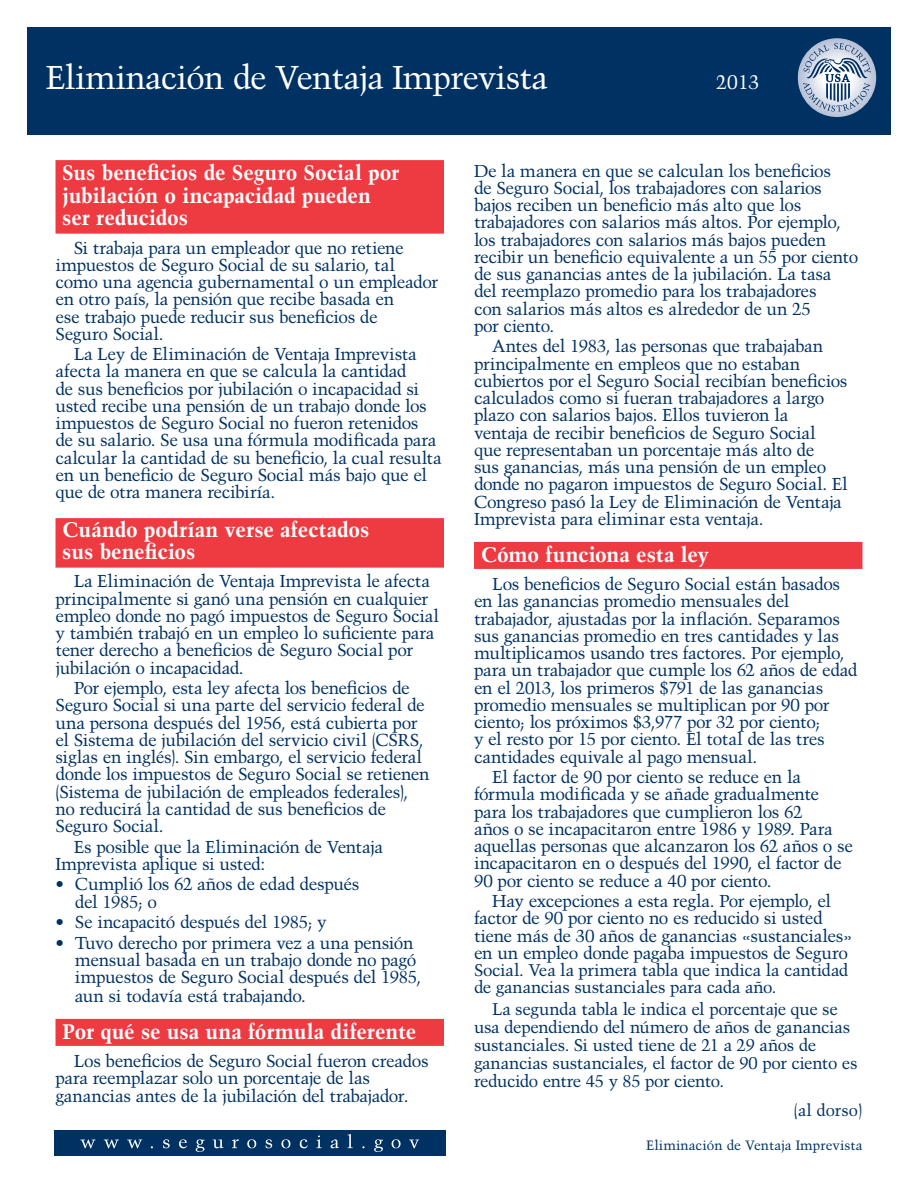
<style>
.page{position:relative;width:918px;height:1188px;background:#fff}
.page>*{position:absolute;margin:0;border:0;box-sizing:border-box;transform-origin:0 0}
.Pub_Title{font:33px "Trump Mediaeval";letter-spacing:-.025em;color:#fff}
.Header1_3lines{font:700 21px/22.5px "Trump Mediaeval";letter-spacing:-.005em;color:#fff}
.Header1_1line{font:700 21px "Trump Mediaeval";letter-spacing:-.005em;color:#fff}
.Header1_2lines{font:700 21px/22.5px "Trump Mediaeval";letter-spacing:-.005em;color:#fff}
.t1{font:19.5px "Trump Mediaeval";color:#fff}
.paragraph_format{font:17.25px/17.2px "Trump Mediaeval";letter-spacing:-.025em;color:#003163}
.paragraph_format-2{font:16.8px/18px "Trump Mediaeval";letter-spacing:-.025em;color:#003163}
.t2{font:16.5px "Trump Mediaeval";color:#003163}
.t3{font:13.5px "Trump Mediaeval";color:#003163}
</style>
<div class="page">
<div style="left:27px;top:27px;width:864px;height:108px;background:#003163"></div>
<svg style="left:797px;top:38px;width:80px;height:80px"></svg>
<div style="left:796px;top:37px;width:81px;height:81px;border:1px solid #003163;border-radius:50%"></div>
<svg style="left:803px;top:43px;width:68px;height:69px;background:#9daec5"></svg>
<div style="left:56px;top:160px;width:388px;height:74px;background:#ee3a41"></div>
<div style="left:56px;top:518px;width:388px;height:50px;background:#ee3a41"></div>
<div style="left:56px;top:1019px;width:388px;height:27px;background:#ee3a41"></div>
<div style="left:474px;top:542px;width:388px;height:27px;background:#ee3a41"></div>
<div style="left:54px;top:1130px;width:392px;height:26px;background:#003163"></div>
<svg style="left:80px;top:1134px;width:339px;height:18px"></svg>
<p class="Pub_Title" style="left:46px;top:57px;width:504px">Eliminación de Ventaja Imprevista</p>
<p class="t1" style="left:716px;top:71px;width:45px">2013</p>
<h1 class="Header1_3lines" style="left:62px;top:161px;width:339px">Sus beneficios de Seguro Social por jubilación o incapacidad pueden ser reducidos</h1>
<p class="paragraph_format" style="left:56px;top:239px;width:384px;text-indent:18px">Si trabaja para un empleador que no retiene impuestos de Seguro Social de su salario, tal como una agencia gubernamental o un empleador en otro país, la pensión que recibe basada en<br>ese trabajo puede reducir sus beneficios de<br>Seguro Social.</p>
<p class="paragraph_format" style="left:56px;top:345px;width:388px;text-indent:18px">La Ley de Eliminación de Ventaja Imprevista afecta la manera en que se calcula la cantidad<br>de sus beneficios por jubilación o incapacidad si usted recibe una pensión de un trabajo donde los impuestos de Seguro Social no fueron retenidos<br>de su salario. Se usa una fórmula modificada para calcular la cantidad de su beneficio, la cual resulta en un beneficio de Seguro Social más bajo que el que de otra manera recibiría.</p>
<h1 class="Header1_2lines" style="left:62px;top:518px;width:309px">Cuándo podrían verse afectados sus beneficios</h1>
<p class="paragraph_format" style="left:56px;top:573px;width:385px;text-indent:18px">La Eliminación de Ventaja Imprevista le afecta principalmente si ganó una pensión en cualquier empleo donde no pagó impuestos de Seguro Social y también trabajó en un empleo lo suficiente para tener derecho a beneficios de Seguro Social por jubilación o incapacidad.</p>
<p class="paragraph_format" style="left:56px;top:679px;width:376px;text-indent:18px">Por ejemplo, esta ley afecta los beneficios de Seguro Social si una parte del servicio federal de una persona después del 1956, está cubierta por el Sistema de jubilación del servicio civil (CSRS, siglas en inglés). Sin embargo, el servicio federal donde los impuestos de Seguro Social se retienen (Sistema de jubilación de empleados federales), no reducirá la cantidad de sus beneficios de Seguro Social.</p>
<p class="paragraph_format" style="left:56px;top:838px;width:329px;text-indent:18px">Es posible que la Eliminación de Ventaja<br>Imprevista aplique si usted:</p>
<p class="paragraph_format" style="left:75px;top:876px;width:286px;text-indent:-19px">• Cumplió los 62 años de edad después del 1985; o</p>
<p class="paragraph_format" style="left:56px;top:913px;width:273px">• Se incapacitó después del 1985; y</p>
<p class="paragraph_format" style="left:75px;top:934px;width:348px;line-height:17.7px;text-indent:-19px">• Tuvo derecho por primera vez a una pensión mensual basada en un trabajo donde no pagó impuestos de Seguro Social después del 1985, aun si todavía está trabajando.</p>
<h1 class="Header1_1line" style="left:62px;top:1019px;width:356px">Por qué se usa una fórmula diferente</h1>
<p class="paragraph_format" style="left:56px;top:1052px;width:375px;text-indent:18px">Los beneficios de Seguro Social fueron creados para reemplazar solo un porcentaje de las ganancias antes de la jubilación del trabajador.</p>
<p class="paragraph_format" style="left:474px;top:162px;width:386px">De la manera en que se calculan los beneficios<br>de Seguro Social, los trabajadores con salarios bajos reciben un beneficio más alto que los trabajadores con salarios más altos. Por ejemplo, los trabajadores con salarios más bajos pueden recibir un beneficio equivalente a un 55 por ciento de sus ganancias antes de la jubilación. La tasa del reemplazo promedio para los trabajadores<br>con salarios más altos es alrededor de un 25<br>por ciento.</p>
<p class="paragraph_format" style="left:474px;top:338px;width:375px;text-indent:18px">Antes del 1983, las personas que trabajaban principalmente en empleos que no estaban cubiertos por el Seguro Social recibían beneficios calculados como si fueran trabajadores a largo plazo con salarios bajos. Ellos tuvieron la<br>ventaja de recibir beneficios de Seguro Social que representaban un porcentaje más alto de<br>sus ganancias, más una pensión de un empleo donde no pagaron impuestos de Seguro Social. El Congreso pasó la Ley de Eliminación de Ventaja Imprevista para eliminar esta ventaja.</p>
<h1 class="Header1_1line" style="left:481px;top:542px;width:230px">Cómo funciona esta ley</h1>
<p class="paragraph_format" style="left:474px;top:575px;width:385px;text-indent:18px">Los beneficios de Seguro Social están basados en las ganancias promedio mensuales del trabajador, ajustadas por la inflación. Separamos sus ganancias promedio en tres cantidades y las multiplicamos usando tres factores. Por ejemplo, para un trabajador que cumple los 62 años de edad en el 2013, los primeros $791 de las ganancias promedio mensuales se multiplican por 90 por ciento; los próximos $3,977 por 32 por ciento;<br>y el resto por 15 por ciento. El total de las tres cantidades equivale al pago mensual.</p>
<p class="paragraph_format" style="left:474px;top:768px;width:381px;text-indent:18px">El factor de 90 por ciento se reduce en la fórmula modificada y se añade gradualmente para los trabajadores que cumplieron los 62<br>años o se incapacitaron entre 1986 y 1989. Para aquellas personas que alcanzaron los 62 años o se incapacitaron en o después del 1990, el factor de 90 por ciento se reduce a 40 por ciento.</p>
<p class="paragraph_format" style="left:474px;top:892px;width:380px;text-indent:18px">Hay excepciones a esta regla. Por ejemplo, el factor de 90 por ciento no es reducido si usted tiene más de 30 años de ganancias «sustanciales» en un empleo donde pagaba impuestos de Seguro</p>
<p class="paragraph_format-2" style="left:474px;top:962px;width:376px;line-height:17.2px">Social. Vea la primera tabla que indica la cantidad de ganancias sustanciales para cada año.</p>
<p class="paragraph_format-2" style="left:474px;top:1000px;width:385px;text-indent:18px">La segunda tabla le indica el porcentaje que se usa dependiendo del número de años de ganancias sustanciales. Si usted tiene de 21 a 29 años de ganancias sustanciales, el factor de 90 por ciento es reducido entre 45 y 85 por ciento.</p>
<p class="t2" style="left:794px;top:1101px;width:70px">(al dorso)</p>
<p class="t3" style="left:646px;top:1137px;width:218px">Eliminación de Ventaja Imprevista</p>
</div>
